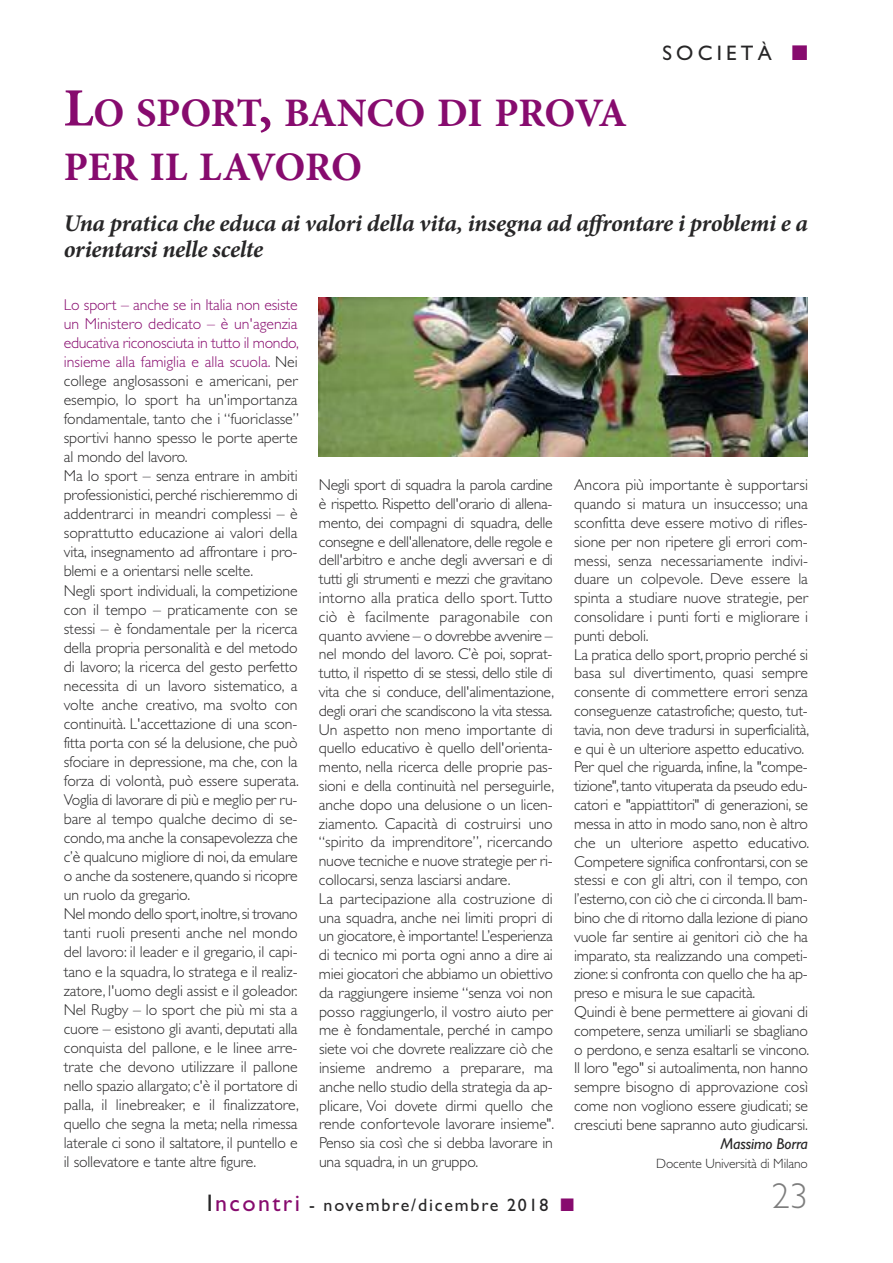
<style>
.page{position:relative;width:893px;height:1263px;background:#fff}
.page>*{position:absolute;margin:0;border:0;box-sizing:border-box;transform-origin:0 0}
.t1{font:700 40.5px/54px "Minion Pro";letter-spacing:-.015em;color:#870b6e}
.t2{font:300 36px "Gill Sans";color:#7d7d7d}
.t3{font:italic 700 24px/25.5px "Minion Pro";letter-spacing:-.015em;color:#272627}
.t4{font:21px "Gill Sans";letter-spacing:.2em;color:#272627}
.t5{font:18px "Gill Sans";letter-spacing:.1em;color:#272627}
.t6{font:300 15.75px/18.8px "Gill Sans";letter-spacing:-.01em;color:#272627}
.t7{font:italic 15.75px "Gill Sans";letter-spacing:-.01em;color:#272627}
.t8{font:300 13.5px "Gill Sans";letter-spacing:-.01em;color:#272627}
.s1{color:#870b6e}
.s2{font-size:54px}
.s3{font-size:24px}
.s4{font-size:24px;color:#870b6e}
</style>
<div class="page">
<img style="left:319px;top:298px;width:489px;height:159px">
<h3 class="t4" style="left:662px;top:40px;width:147px">SOCIETÀ <span class="s1">■</span></h3>
<h1 class="t1" style="left:64px;top:85px;width:565px"><span class="s2">L</span>O SPORT<span class="s2">,</span> BANCO DI PROVA<br>PER IL LAVORO</h1>
<h3 class="t3" style="left:64px;top:210px;width:746px">Una pratica che educa ai valori della vita, insegna ad affrontare i problemi e a orientarsi nelle scelte</h3>
<p class="t6" style="left:64px;top:294px;width:237px"><span class="s1">Lo sport – anche se in Italia non esiste un Ministero dedicato – è un'agenzia educativa riconosciuta in tutto il mondo, insieme alla famiglia e alla scuola.</span> Nei college anglosassoni e americani, per esempio, lo sport ha un'importanza fondamentale, tanto che i “fuoriclasse” sportivi hanno spesso le porte aperte al mondo del lavoro.<br>Ma lo sport – senza entrare in ambiti professionistici, perché rischieremmo di addentrarci in meandri complessi – è soprattutto educazione ai valori della vita, insegnamento ad affrontare i pro&shy;blemi e a orientarsi nelle scelte.<br>Negli sport individuali, la competizione con il tempo – praticamente con se stessi – è fondamentale per la ricerca della propria personalità e del metodo di lavoro; la ricerca del gesto perfetto necessita di un lavoro sistematico, a volte anche creativo, ma svolto con continuità. L'accettazione di una scon&shy;fitta porta con sé la delusione, che può sfociare in depressione, ma che, con la forza di volontà, può essere superata.<br>Voglia di lavorare di più e meglio per ru&shy;bare al tempo qualche decimo di se&shy;condo,ma anche la consapevolezza che c’è qualcuno migliore di noi, da emulare o anche da sostenere, quando si ricopre un ruolo da gregario.<br>Nel mondo dello sport, inoltre,si trovano tanti ruoli presenti anche nel mondo del lavoro: il leader e il gregario, il capi&shy;tano e la squadra, lo stratega e il realiz&shy;zatore, l'uomo degli assist e il goleador.<br>Nel Rugby – lo sport che più mi sta a cuore – esistono gli avanti, deputati alla conquista del pallone, e le linee arre&shy;trate che devono utilizzare il pallone nello spazio allargato; c'è il portatore di palla, il linebreaker, e il finalizzatore, quello che segna la meta; nella rimessa laterale ci sono il saltatore, il puntello e il sollevatore e tante altre figure.</p>
<p class="t6" style="left:319px;top:475px;width:237px">Negli sport di squadra la parola cardine è rispetto. Rispetto dell'orario di allena&shy;mento, dei compagni di squadra, delle consegne e dell'allenatore, delle regole e dell'arbitro e anche degli avversari e di tutti gli strumenti e mezzi che gravitano intorno alla pratica dello sport.Tutto ciò è facilmente paragonabile con quanto avviene – o dovrebbe avvenire – nel mondo del lavoro. C’è poi, soprat&shy;tutto, il rispetto di se stessi, dello stile di vita che si conduce, dell'alimentazione, degli orari che scandiscono la vita stessa.<br>Un aspetto non meno importante di quello educativo è quello dell'orienta&shy;mento, nella ricerca delle proprie pas&shy;sioni e della continuità nel perseguirle, anche dopo una delusione o un licen&shy;ziamento. Capacità di costruirsi uno “spirito da imprenditore”, ricercando nuove tecniche e nuove strategie per ri&shy;collocarsi, senza lasciarsi andare.<br>La partecipazione alla costruzione di una squadra, anche nei limiti propri di un giocatore, è importante! L’esperienza di tecnico mi porta ogni anno a dire ai miei giocatori che abbiamo un obiettivo da raggiungere insieme “senza voi non posso raggiungerlo, il vostro aiuto per me è fondamentale, perché in campo siete voi che dovrete realizzare ciò che insieme andremo a preparare, ma anche nello studio della strategia da ap&shy;plicare, Voi dovete dirmi quello che rende confortevole lavorare insieme".<br>Penso sia così che si debba lavorare in una squadra, in un gruppo.</p>
<p class="t6" style="left:574px;top:475px;width:237px">Ancora più importante è supportarsi quando si matura un insuccesso; una sconfitta deve essere motivo di rifles&shy;sione per non ripetere gli errori com&shy;messi, senza necessariamente indivi&shy;duare un colpevole. Deve essere la spinta a studiare nuove strategie, per consolidare i punti forti e migliorare i punti deboli.<br>La pratica dello sport, proprio perché si basa sul divertimento, quasi sempre consente di commettere errori senza conseguenze catastrofiche; questo, tut&shy;tavia, non deve tradursi in superficialità, e qui è un ulteriore aspetto educativo.<br>Per quel che riguarda, infine, la "compe&shy;tizione",tanto vituperata da pseudo edu&shy;catori e "appiattitori" di generazioni, se messa in atto in modo sano, non è altro che un ulteriore aspetto educativo.<br>Competere significa confrontarsi, con se stessi e con gli altri, con il tempo, con l’esterno, con ciò che ci circonda. Il bam&shy;bino che di ritorno dalla lezione di piano vuole far sentire ai genitori ciò che ha imparato, sta realizzando una competi&shy;zione:si confronta con quello che ha ap&shy;preso e misura le sue capacità.<br>Quindi è bene permettere ai giovani di competere, senza umiliarli se sbagliano o perdono, e senza esaltarli se vincono.<br>Il loro "ego" si autoalimenta, non hanno sempre bisogno di approvazione così come non vogliono essere giudicati; se cresciuti bene sapranno auto giudicarsi.</p>
<p class="t7" style="left:720px;top:1134px;width:89px">Massimo Borra</p>
<p class="t8" style="left:656px;top:1152px;width:153px">Docente Università di Milano</p>
<p class="t5" style="left:207px;top:1194px;width:369px"><span class="s3">I</span><span class="s4">ncontri</span> - novembre/dicembre 2018 <span class="s1">■</span></p>
<h2 class="t2" style="left:772px;top:1168px;width:37px">23</h2>
</div>
